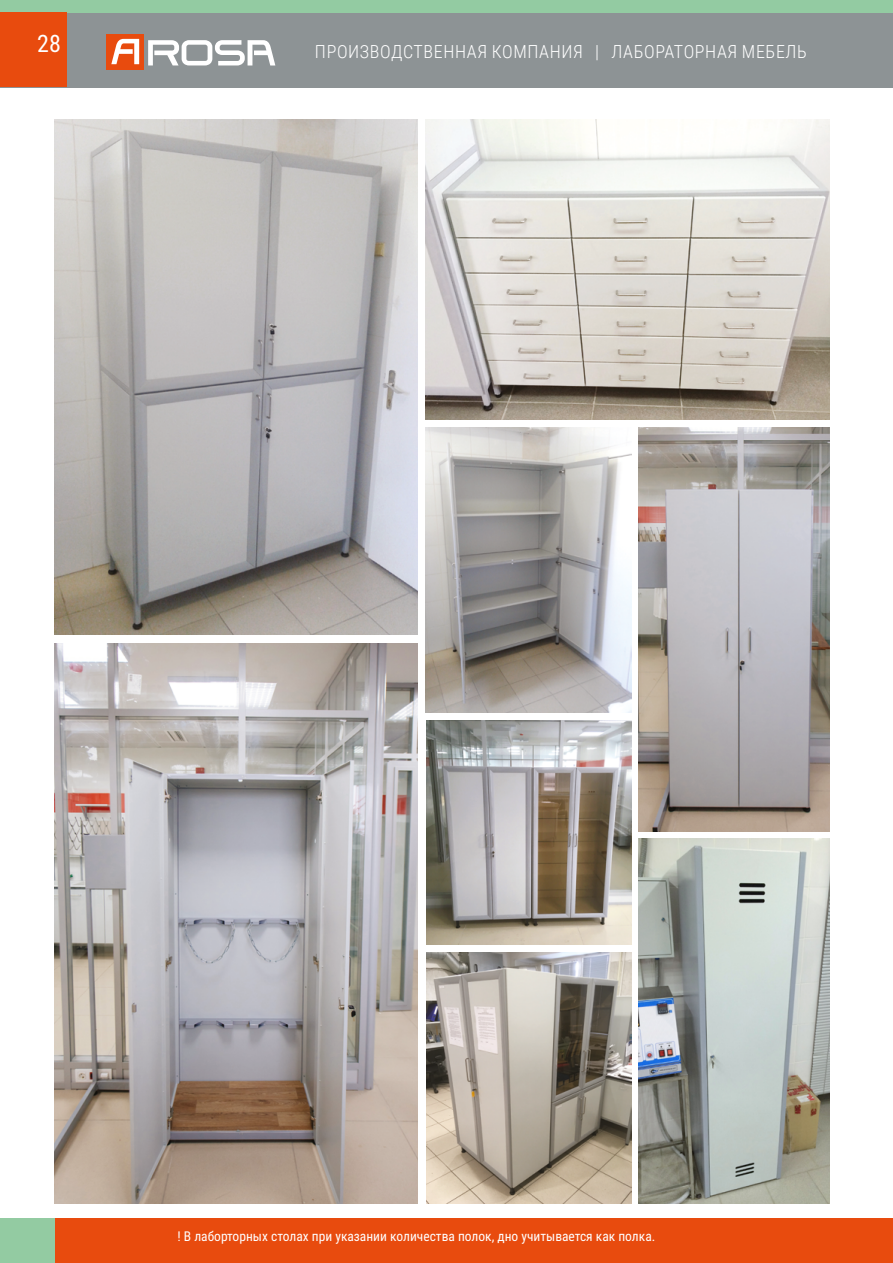
<style>
.page{position:relative;width:893px;height:1263px;background:#fff}
.page>*{position:absolute;margin:0;border:0;box-sizing:border-box;transform-origin:0 0}
.t1{font:24px "Roboto Condensed";color:#fff}
.t2{font:300 18px "Roboto Condensed";letter-spacing:.035em;color:#fff}
.t3{font:13.5px "Roboto Condensed";color:#fff}
</style>
<div class="page">
<div style="left:0;top:0;width:893px;height:87px;background:#8d9395"></div>
<div style="left:0;top:0;width:893px;height:13px;background:#93cba2"></div>
<div style="left:0;top:1218px;width:893px;height:45px;background:#e84b0e"></div>
<div style="left:106px;top:34px;width:38px;height:35px;background:#e84b0e"></div>
<svg style="left:111px;top:39px;width:164px;height:26px"></svg>
<div style="left:0;top:13px;width:67px;height:74px;background:#e84b0e"></div>
<div style="left:0;top:1218px;width:54px;height:45px;background:#93cba2"></div>
<img style="left:54px;top:119px;width:363px;height:516px">
<img style="left:425px;top:119px;width:404px;height:301px">
<img style="left:54px;top:643px;width:363px;height:560px">
<img style="left:425px;top:427px;width:206px;height:285px">
<img style="left:639px;top:427px;width:190px;height:404px">
<img style="left:639px;top:838px;width:190px;height:365px">
<img style="left:426px;top:952px;width:205px;height:251px">
<img style="left:426px;top:721px;width:205px;height:223px">
<h1 class="t1" style="left:37px;top:26px;width:25px">28</h1>
<h2 class="t2" style="left:315px;top:39px;width:493px">ПРОИЗВОДСТВЕННАЯ КОМПАНИЯ | ЛАБОРАТОРНАЯ МЕБЕЛЬ</h2>
<p class="t3" style="left:178px;top:1227px;width:479px">! В лаборторных столах при указании количества полок, дно учитывается как полка.</p>
</div>
